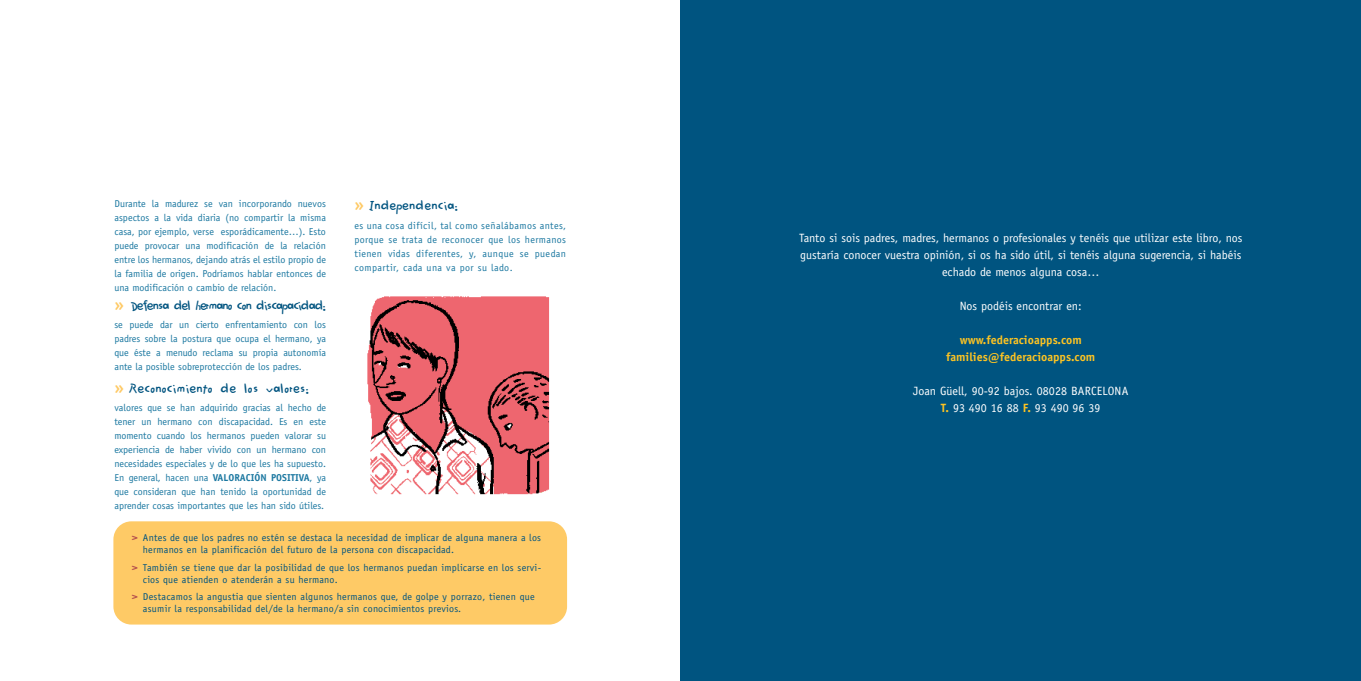
<style>
.page{position:relative;width:1361px;height:681px;background:#fff}
.page>*{position:absolute;margin:0;border:0;box-sizing:border-box;transform-origin:0 0}
.t1{font:16px "Maria";letter-spacing:.03em;color:#005480}
.t2{font:16px "Maria";letter-spacing:-.04em;color:#005480}
.t3{font:12px/17px "Officina Sans";color:#fff;text-align:center}
.t4{font:700 12px/17px "Officina Sans";color:#fec422;text-align:center}
.t5{font:10px/14px "Officina Sans";color:#1a77a0;text-align:justify}
.t6{font:10px/12px "Officina Sans";letter-spacing:.025em;color:#005480}
.s1{font-family:"Officina Sans";font-weight:700;color:#feca66}
.s2{font-weight:700}
.s3{font-weight:700;font-size:12px;color:#b44f4e}
.s4{font-weight:700;color:#fec422}
</style>
<div class="page">
<img style="left:367px;top:296px;width:183px;height:199px">
<div style="left:113px;top:521px;width:454px;height:103px;background:#feca66;border-radius:18px"></div>
<div style="left:680px;top:0;width:680px;height:680px;background:#005480"></div>
<p class="t5" style="left:114px;top:198px;width:213px">Durante la madurez se van incorporando nuevos aspectos a la vida diaria (no compartir la misma casa, por ejemplo, verse esporádicamente…). Esto puede provocar una modificación de la relación entre los hermanos, dejando atrás el estilo propio de la familia de origen. Podríamos hablar entonces de una modificación o cambio de relación.</p>
<h1 class="t2" style="left:114px;top:294px;width:213px"><span class="s1">»</span> Defensa del hermano con discapacidad:</h1>
<p class="t5" style="left:114px;top:318px;width:213px">se puede dar un cierto enfrentamiento con los padres sobre la postura que ocupa el hermano, ya que éste a menudo reclama su propia autonomía ante la posible sobreprotección de los padres.</p>
<h1 class="t1" style="left:114px;top:377px;width:196px"><span class="s1">»</span> Reconocimiento de los valores:</h1>
<p class="t5" style="left:114px;top:401px;width:213px">valores que se han adquirido gracias al hecho de tener un hermano con discapacidad. Es en este momento cuando los hermanos pueden valorar su experiencia de haber vivido con un hermano con necesidades especiales y de lo que les ha supuesto.<br>En general, hacen una <span class="s2">VALORACIÓN POSITIVA</span>, ya que consideran que han tenido la oportunidad de aprender cosas importantes que les han sido útiles.</p>
<h1 class="t1" style="left:354px;top:195px;width:105px"><span class="s1">»</span> Independencia:</h1>
<p class="t5" style="left:354px;top:219px;width:213px">es una cosa difícil, tal como señalábamos antes, porque se trata de reconocer que los hermanos tienen vidas diferentes, y, aunque se puedan compartir, cada una va por su lado.</p>
<p class="t6" style="left:143px;top:532px;width:400px;text-indent:-12px"><span class="s3">&gt;</span> Antes de que los padres no estén se destaca la necesidad de implicar de alguna manera a los hermanos en la planificación del futuro de la persona con discapacidad.</p>
<p class="t6" style="left:143px;top:562px;width:400px;text-indent:-12px"><span class="s3">&gt;</span> También se tiene que dar la posibilidad de que los hermanos puedan implicarse en los servi&shy;cios que atienden o atenderán a su hermano.</p>
<p class="t6" style="left:143px;top:591px;width:393px;text-indent:-12px"><span class="s3">&gt;</span> Destacamos la angustia que sienten algunos hermanos que, de golpe y porrazo, tienen que asumir la responsabilidad del/de la hermano/a sin conocimientos previos.</p>
<p class="t3" style="left:799px;top:230px;width:445px">Tanto si sois padres, madres, hermanos o profesionales y tenéis que utilizar este libro, nos gustaría conocer vuestra opinión, si os ha sido útil, si tenéis alguna sugerencia, si habéis echado de menos alguna cosa…</p>
<p class="t3" style="left:960px;top:298px;width:123px">Nos podéis encontrar en:</p>
<p class="t4" style="left:946px;top:332px;width:150px">www.federacioapps.com families@federacioapps.com</p>
<p class="t3" style="left:913px;top:383px;width:217px">Joan Güell, 90-92 bajos. 08028 BARCELONA<br><span class="s4">T.</span> 93 490 16 88 <span class="s4">F.</span> 93 490 96 39</p>
</div>
